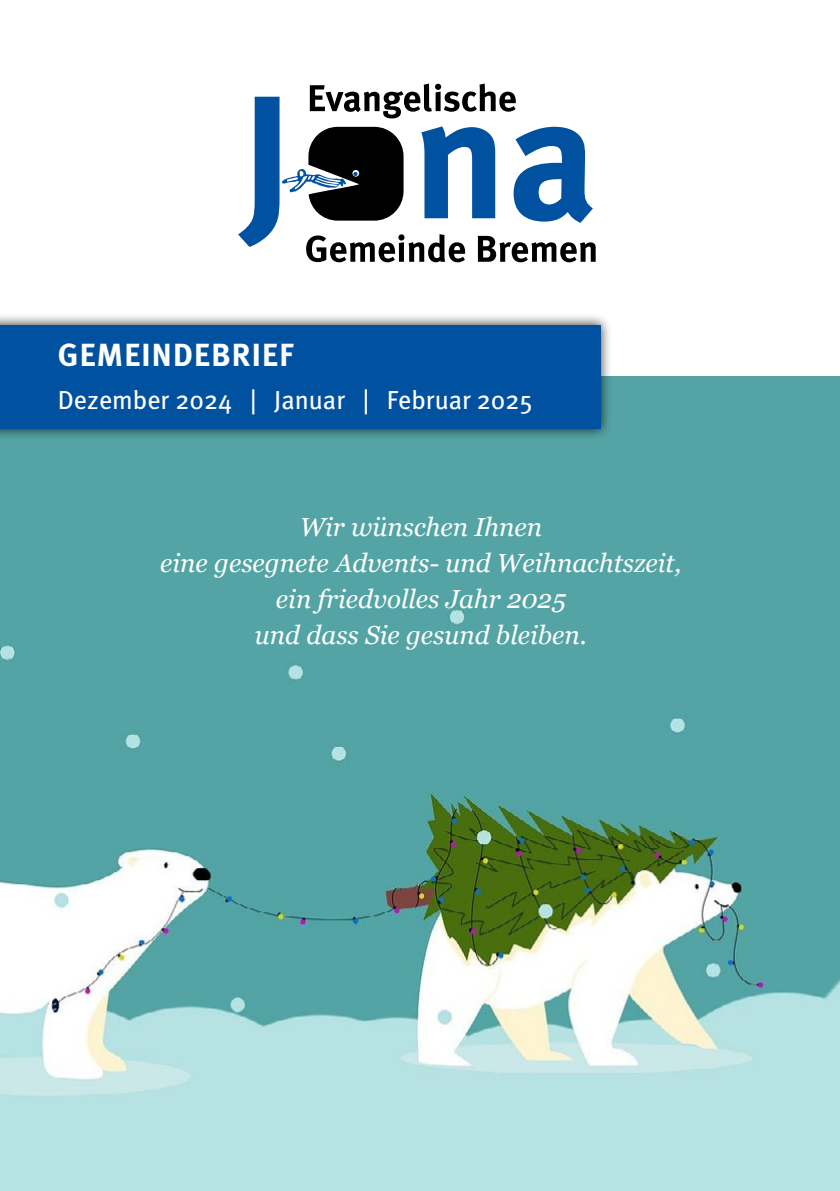
<style>
.page{position:relative;width:840px;height:1191px;background:#fff}
.page>*{position:absolute;margin:0;border:0;box-sizing:border-box;transform-origin:0 0}
.t1{font:32px "Meta Bold CE";letter-spacing:.04em;color:#fff}
.t2{font:italic 26px/36px "Georgia";color:#fff;text-align:center}
.t3{font:26px "Meta Book CE";color:#fff}
</style>
<div class="page">
<img style="left:0;top:376px;width:839px;height:815px">
<svg style="left:238px;top:83px;width:357px;height:179px"></svg>
<div style="left:0;top:313px;width:612px;height:127px;background:#000;opacity:.75"></div>
<div style="left:0;top:324px;width:600px;height:104px;background:#0051a0"></div>
<p class="t1" style="left:58px;top:335px;width:237px">GEMEINDEBRIEF</p>
<p class="t3" style="left:58px;top:384px;width:476px">Dezember 2024 | Januar | Februar 2025</p>
<p class="t2" style="left:160px;top:508px;width:522px">Wir wünschen Ihnen<br>eine gesegnete Advents- und Weihnachtszeit, ein friedvolles Jahr 2025<br>und dass Sie gesund bleiben.</p>
</div>
